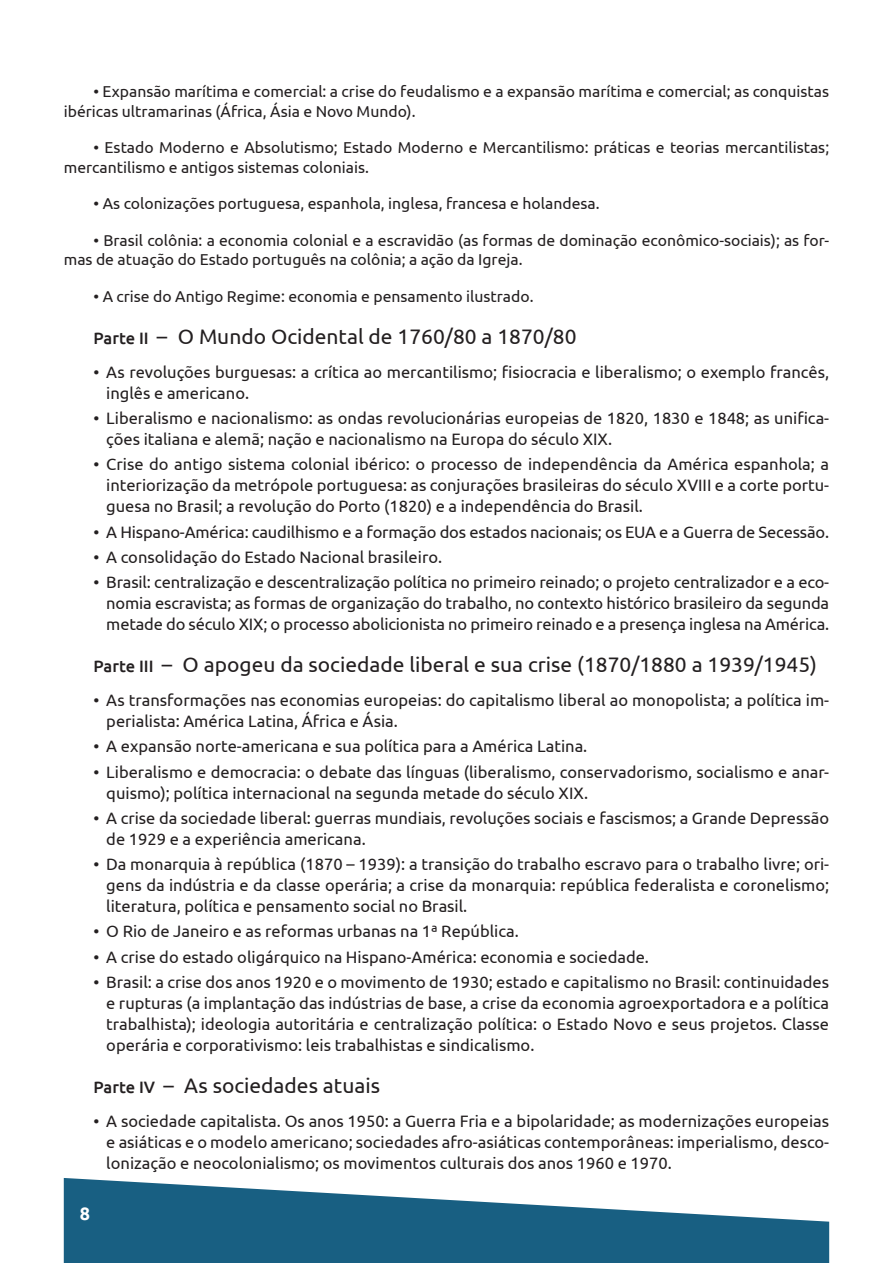
<style>
.page{position:relative;width:893px;height:1263px;background:#fff}
.page>*{position:absolute;margin:0;border:0;box-sizing:border-box;transform-origin:0 0}
.Subtitulo_2_-_Italic{font:21px "Ubuntu";color:#231f20}
.t1{font:700 18px "Ubuntu";color:#fff}
.t2{font:16.5px/21px "Ubuntu";color:#231f20}
.Texto_corrido{font:15.75px/19.5px "Ubuntu";color:#231f20}
.s1{font-weight:500;font-size:16.5px}
</style>
<div class="page">
<svg style="left:64px;top:1178px;width:765px;height:85px;fill:#185f82"></svg>
<p class="Texto_corrido" style="left:64px;top:81px;width:767px;text-indent:30px">• Expansão marítima e comercial: a crise do feudalismo e a expansão marítima e comercial; as conquistas ibéricas ultramarinas (África, Ásia e Novo Mundo).</p>
<p class="Texto_corrido" style="left:64px;top:137px;width:767px;text-indent:30px">• Estado Moderno e Absolutismo; Estado Moderno e Mercantilismo: práticas e teorias mercantilistas; mercantilismo e antigos sistemas coloniais.</p>
<p class="Texto_corrido" style="left:94px;top:193px;width:508px">• As colonizações portuguesa, espanhola, inglesa, francesa e holandesa.</p>
<p class="Texto_corrido" style="left:64px;top:230px;width:767px;text-indent:30px">• Brasil colônia: a economia colonial e a escravidão (as formas de dominação econômico-sociais); as for&shy;mas de atuação do Estado português na colônia; a ação da Igreja.</p>
<p class="Texto_corrido" style="left:94px;top:286px;width:441px">• A crise do Antigo Regime: economia e pensamento ilustrado.</p>
<p class="Subtitulo_2_-_Italic" style="left:94px;top:324px;width:484px"><span class="s1">Parte II</span> – O Mundo Ocidental de 1760/80 a 1870/80</p>
<p class="t2" style="left:106px;top:361px;width:724px;text-indent:-13px">• As revoluções burguesas: a crítica ao mercantilismo; fisiocracia e liberalismo; o exemplo francês, inglês e americano.</p>
<p class="t2" style="left:106px;top:407px;width:724px;text-indent:-13px">• Liberalismo e nacionalismo: as ondas revolucionárias europeias de 1820, 1830 e 1848; as unifica&shy;ções italiana e alemã; nação e nacionalismo na Europa do século XIX.</p>
<p class="t2" style="left:106px;top:453px;width:724px;text-align:justify;text-indent:-13px">• Crise do antigo sistema colonial ibérico: o processo de independência da América espanhola; a interiorização da metrópole portuguesa: as conjurações brasileiras do século XVIII e a corte portu&shy;guesa no Brasil; a revolução do Porto (1820) e a independência do Brasil.</p>
<p class="t2" style="left:94px;top:521px;width:737px">• A Hispano-América: caudilhismo e a formação dos estados nacionais; os EUA e a Guerra de Secessão.</p>
<p class="t2" style="left:94px;top:546px;width:350px">• A consolidação do Estado Nacional brasileiro.</p>
<p class="t2" style="left:106px;top:571px;width:724px;text-align:justify;text-indent:-13px">• Brasil: centralização e descentralização política no primeiro reinado; o projeto centralizador e a eco&shy;nomia escravista; as formas de organização do trabalho, no contexto histórico brasileiro da segunda metade do século XIX; o processo abolicionista no primeiro reinado e a presença inglesa na América.</p>
<p class="Subtitulo_2_-_Italic" style="left:94px;top:652px;width:725px"><span class="s1">Parte III</span> – O apogeu da sociedade liberal e sua crise (1870/1880 a 1939/1945)</p>
<p class="t2" style="left:106px;top:689px;width:724px;text-indent:-13px">• As transformações nas economias europeias: do capitalismo liberal ao monopolista; a política im&shy;perialista: América Latina, África e Ásia.</p>
<p class="t2" style="left:94px;top:735px;width:495px">• A expansão norte-americana e sua política para a América Latina.</p>
<p class="t2" style="left:106px;top:761px;width:724px;text-indent:-13px">• Liberalismo e democracia: o debate das línguas (liberalismo, conservadorismo, socialismo e anar&shy;quismo); política internacional na segunda metade do século XIX.</p>
<p class="t2" style="left:106px;top:807px;width:724px;text-indent:-13px">• A crise da sociedade liberal: guerras mundiais, revoluções sociais e fascismos; a Grande Depressão de 1929 e a experiência americana.</p>
<p class="t2" style="left:106px;top:853px;width:724px;text-align:justify;text-indent:-13px">• Da monarquia à república (1870 – 1939): a transição do trabalho escravo para o trabalho livre; ori&shy;gens da indústria e da classe operária; a crise da monarquia: república federalista e coronelismo; literatura, política e pensamento social no Brasil.</p>
<p class="t2" style="left:94px;top:920px;width:427px">• O Rio de Janeiro e as reformas urbanas na 1ª República.</p>
<p class="t2" style="left:94px;top:946px;width:557px">• A crise do estado oligárquico na Hispano-América: economia e sociedade.</p>
<p class="t2" style="left:106px;top:971px;width:724px;text-align:justify;text-indent:-13px">• Brasil: a crise dos anos 1920 e o movimento de 1930; estado e capitalismo no Brasil: continuidades e rupturas (a implantação das indústrias de base, a crise da economia agroexportadora e a política trabalhista); ideologia autoritária e centralização política: o Estado Novo e seus projetos. Classe operária e corporativismo: leis trabalhistas e sindicalismo.</p>
<p class="Subtitulo_2_-_Italic" style="left:94px;top:1073px;width:288px"><span class="s1">Parte IV</span> – As sociedades atuais</p>
<p class="t2" style="left:106px;top:1110px;width:724px;text-align:justify;text-indent:-13px">• A sociedade capitalista. Os anos 1950: a Guerra Fria e a bipolaridade; as modernizações europeias e asiáticas e o modelo americano; sociedades afro-asiáticas contemporâneas: imperialismo, desco&shy;lonização e neocolonialismo; os movimentos culturais dos anos 1960 e 1970.</p>
<p class="t1" style="left:80px;top:1203px;width:12px">8</p>
</div>
